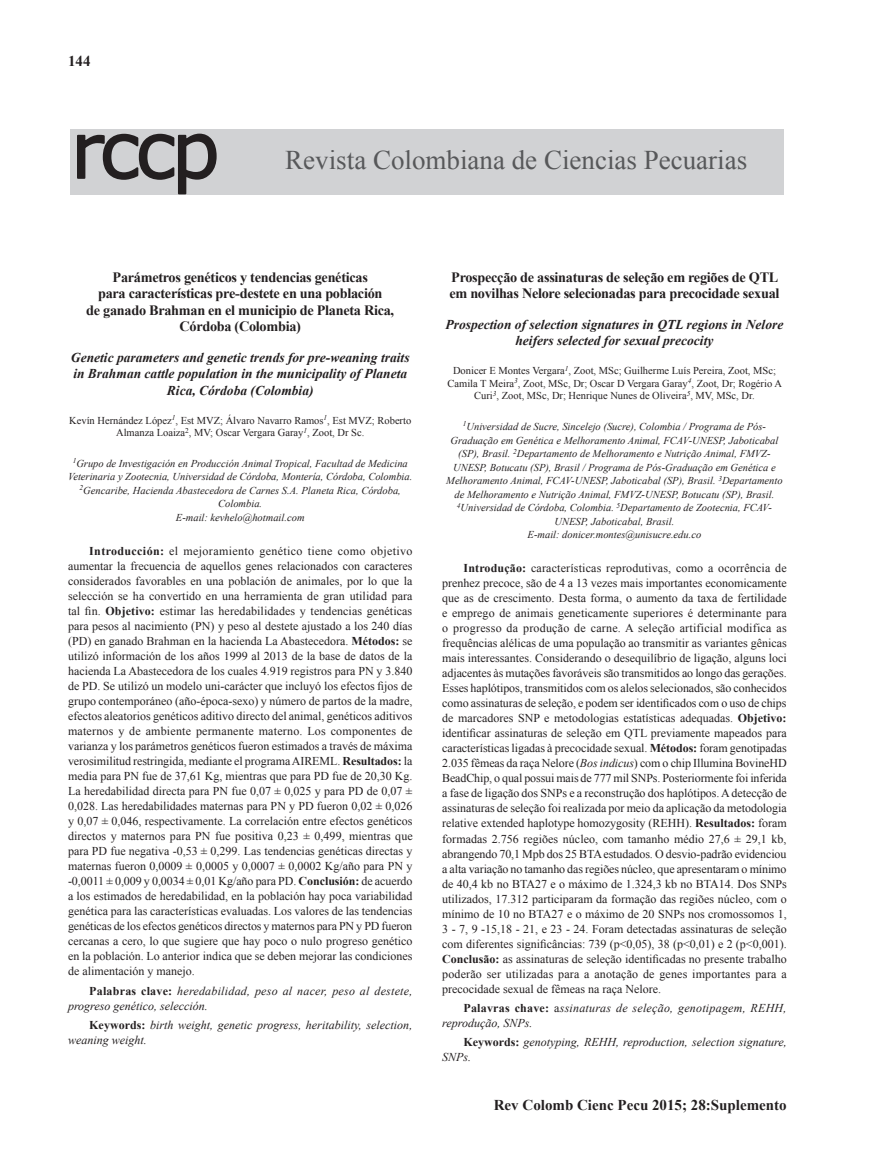
<style>
.page{position:relative;width:876px;height:1170px;background:#fff}
.page>*{position:absolute;margin:0;border:0;box-sizing:border-box;transform-origin:0 0}
.t1{font:27px "Times New Roman";color:#57585a}
.t2{font:700 15px "Times New Roman";color:#231f20}
.t3{font:700 14.25px/16.5px "Times New Roman";letter-spacing:-.02em;color:#231f20;text-align:center}
.t4{font:italic 700 13.5px/16.5px "Times New Roman";color:#231f20;text-align:center}
.t5{font:12px/15px "Times New Roman";color:#231f20;text-align:justify}
.t6{font:italic 12px/15px "Times New Roman";letter-spacing:.02em;color:#231f20}
.t7{font:italic 12px/15px "Times New Roman";color:#231f20}
.t8{font:italic 10.5px/13.5px "Times New Roman";color:#231f20;text-align:center}
.t9{font:10.5px/12.6px "Times New Roman";color:#231f20;text-align:center}
.s1{font-weight:700}
.s2{font-weight:700;font-style:normal}
.s3{font-style:italic}
.s4{font-style:normal}
</style>
<div class="page">
<div style="left:71px;top:129px;width:713px;height:66px;background:#d1d2d4"></div>
<svg style="left:77px;top:133px;width:140px;height:62px"></svg>
<p class="t2" style="left:68px;top:50px;width:24px">144</p>
<h1 class="t1" style="left:285px;top:141px;width:463px">Revista Colombiana de Ciencias Pecuarias</h1>
<p class="t3" style="left:86px;top:268px;width:309px">Parámetros genéticos y tendencias genéticas<br>para características pre-destete en una población<br>de ganado Brahman en el municipio de Planeta Rica, Córdoba (Colombia)</p>
<p class="t4" style="left:71px;top:348px;width:340px">Genetic parameters and genetic trends for pre-weaning traits in Brahman cattle population in the municipality of Planeta<br>Rica, Córdoba (Colombia)</p>
<p class="t9" style="left:69px;top:413px;width:344px">Kevín Hernández López<sup>1</sup>, Est MVZ; Álvaro Navarro Ramos<sup>1</sup>, Est MVZ; Roberto<br>Almanza Loaiza<sup>2</sup>, MV; Oscar Vergara Garay<sup>1</sup>, Zoot, Dr Sc.</p>
<p class="t8" style="left:68px;top:456px;width:346px"><sup>1</sup>Grupo de Investigación en Producción Animal Tropical, Facultad de Medicina Veterinaria y Zootecnia, Universidad de Córdoba, Montería, Córdoba, Colombia.<br><sup>2</sup>Gencaribe, Hacienda Abastecedora de Carnes S.A. Planeta Rica, Córdoba, Colombia.<br>E-mail: kevhelo@hotmail.com</p>
<p class="t5" style="left:68px;top:543px;width:346px;text-indent:21px"><span class="s1">Introducción:</span> el mejoramiento genético tiene como objetivo aumentar la frecuencia de aquellos genes relacionados con caracteres considerados favorables en una población de animales, por lo que la selección se ha convertido en una herramienta de gran utilidad para tal fin. <span class="s1">Objetivo:</span> estimar las heredabilidades y tendencias genéticas para pesos al nacimiento (PN) y peso al destete ajustado a los 240 días (PD) en ganado Brahman en la hacienda La Abastecedora. <span class="s1">Métodos:</span> se utilizó información de los años 1999 al 2013 de la base de datos de la hacienda La Abastecedora de los cuales 4.919 registros para PN y 3.840 de PD. Se utilizó un modelo uni-carácter que incluyó los efectos fijos de grupo contemporáneo (año-época-sexo) y número de partos de la madre, efectos aleatorios genéticos aditivo directo del animal, genéticos aditivos maternos y de ambiente permanente materno. Los componentes de varianza y los parámetros genéticos fueron estimados a través de máxima verosimilitud restringida, mediante el programa AIREML. <span class="s1">Resultados:</span> la media para PN fue de 37,61 Kg, mientras que para PD fue de 20,30 Kg.<br>La heredabilidad directa para PN fue 0,07 ± 0,025 y para PD de 0,07 ± 0,028. Las heredabilidades maternas para PN y PD fueron 0,02 ± 0,026 y 0,07 ± 0,046, respectivamente. La correlación entre efectos genéticos directos y maternos para PN fue positiva 0,23 ± 0,499, mientras que para PD fue negativa -0,53 ± 0,299. Las tendencias genéticas directas y maternas fueron 0,0009 ± 0,0005 y 0,0007 ± 0,0002 Kg/año para PN y -0,0011 ± 0,009 y 0,0034 ± 0,01 Kg/año para PD. <span class="s1">Conclusión:</span> de acuerdo a los estimados de heredabilidad, en la población hay poca variabilidad genética para las características evaluadas. Los valores de las tendencias genéticas de los efectos genéticos directos y maternos para PN y PD fueron cercanas a cero, lo que sugiere que hay poco o nulo progreso genético en la población. Lo anterior indica que se deben mejorar las condiciones de alimentación y manejo.</p>
<p class="t6" style="left:68px;top:982px;width:346px;text-indent:21px"><span class="s2">Palabras clave:</span> heredabilidad, peso al nacer, peso al destete, progreso genético, selección.</p>
<p class="t7" style="left:68px;top:1017px;width:346px;text-indent:21px"><span class="s2">Keywords:</span> birth weight, genetic progress, heritability, selection, weaning weight.</p>
<p class="t3" style="left:449px;top:268px;width:332px;text-align:left">Prospecção de assinaturas de seleção em regiões de QTL em novilhas Nelore selecionadas para precocidade sexual</p>
<p class="t4" style="left:446px;top:315px;width:339px">Prospection of selection signatures in QTL regions in Nelore heifers selected for sexual precocity</p>
<p class="t9" style="left:448px;top:364px;width:336px">Donicer E Montes Vergara<sup>1</sup>, Zoot, MSc; Guilherme Luís Pereira, Zoot, MSc;<br>Camila T Meira<sup>3</sup>, Zoot, MSc, Dr; Oscar D Vergara Garay<sup>4</sup>, Zoot, Dr; Rogério A<br>Curi<sup>3</sup>, Zoot, MSc, Dr; Henrique Nunes de Oliveira<sup>5</sup>, MV, MSc, Dr.</p>
<p class="t8" style="left:446px;top:419px;width:338px"><sup>1</sup>Universidad de Sucre, Sincelejo (Sucre), Colombia / Programa de Pós-Graduação em Genética e Melhoramento Animal, FCAV-UNESP, Jaboticabal (SP), Brasil. <sup>2</sup>Departamento de Melhoramento e Nutrição Animal, FMVZ-UNESP, Botucatu (SP), Brasil / Programa de Pós-Graduação em Genética e Melhoramento Animal, FCAV-UNESP, Jaboticabal (SP), Brasil. <sup>3</sup>Departamento de Melhoramento e Nutrição Animal, FMVZ-UNESP, Botucatu (SP), Brasil.<br><sup>4</sup>Universidad de Córdoba, Colombia. <sup>5</sup>Departamento de Zootecnia, FCAV-UNESP, Jaboticabal, Brasil.<br>E-mail: donicer.montes@unisucre.edu.co</p>
<p class="t5" style="left:442px;top:560px;width:346px;text-indent:21px"><span class="s1">Introdução:</span> características reprodutivas, como a ocorrência de prenhez precoce, são de 4 a 13 vezes mais importantes economicamente que as de crescimento. Desta forma, o aumento da taxa de fertilidade e emprego de animais geneticamente superiores é determinante para o progresso da produção de carne. A seleção artificial modifica as frequências alélicas de uma população ao transmitir as variantes gênicas mais interessantes. Considerando o desequilíbrio de ligação, alguns loci adjacentes às mutações favoráveis são transmitidos ao longo das gerações.<br>Esses haplótipos, transmitidos com os alelos selecionados, são conhecidos como assinaturas de seleção, e podem ser identificados com o uso de chips de marcadores SNP e metodologias estatísticas adequadas. <span class="s1">Objetivo: </span>identificar assinaturas de seleção em QTL previamente mapeados para características ligadas à precocidade sexual. <span class="s1">Métodos:</span> foram genotipadas 2.035 fêmeas da raça Nelore (<span class="s3">Bos indicus</span>) com o chip Illumina BovineHD BeadChip, o qual possui mais de 777 mil SNPs. Posteriormente foi inferida a fase de ligação dos SNPs e a reconstrução dos haplótipos. A detecção de assinaturas de seleção foi realizada por meio da aplicação da metodologia relative extended haplotype homozygosity (REHH). <span class="s1">Resultados:</span> foram formadas 2.756 regiões núcleo, com tamanho médio 27,6 ± 29,1 kb, abrangendo 70,1 Mpb dos 25 BTA estudados. O desvio-padrão evidenciou a alta variação no tamanho das regiões núcleo, que apresentaram o mínimo de 40,4 kb no BTA27 e o máximo de 1.324,3 kb no BTA14. Dos SNPs utilizados, 17.312 participaram da formação das regiões núcleo, com o mínimo de 10 no BTA27 e o máximo de 20 SNPs nos cromossomos 1, 3 - 7, 9 -15,18 - 21, e 23 - 24. Foram detectadas assinaturas de seleção com diferentes significâncias: 739 (p&lt;0,05), 38 (p&lt;0,01) e 2 (p&lt;0,001).<br><span class="s1">Conclusão:</span> as assinaturas de seleção identificadas no presente trabalho poderão ser utilizadas para a anotação de genes importantes para a precocidade sexual de fêmeas na raça Nelore.</p>
<p class="t6" style="left:442px;top:999px;width:346px;text-indent:21px"><span class="s2">Palavras chave:</span> <span class="s4">a</span>ssinaturas de seleção, genotipagem, REHH, reprodução, SNPs.</p>
<p class="t7" style="left:442px;top:1034px;width:346px;text-indent:21px"><span class="s2">Keywords:</span> genotyping, REHH, reproduction, selection signature,<br>SNPs.</p>
<p class="t2" style="left:494px;top:1093px;width:294px">Rev Colomb Cienc Pecu 2015; 28:Suplemento</p>
</div>
